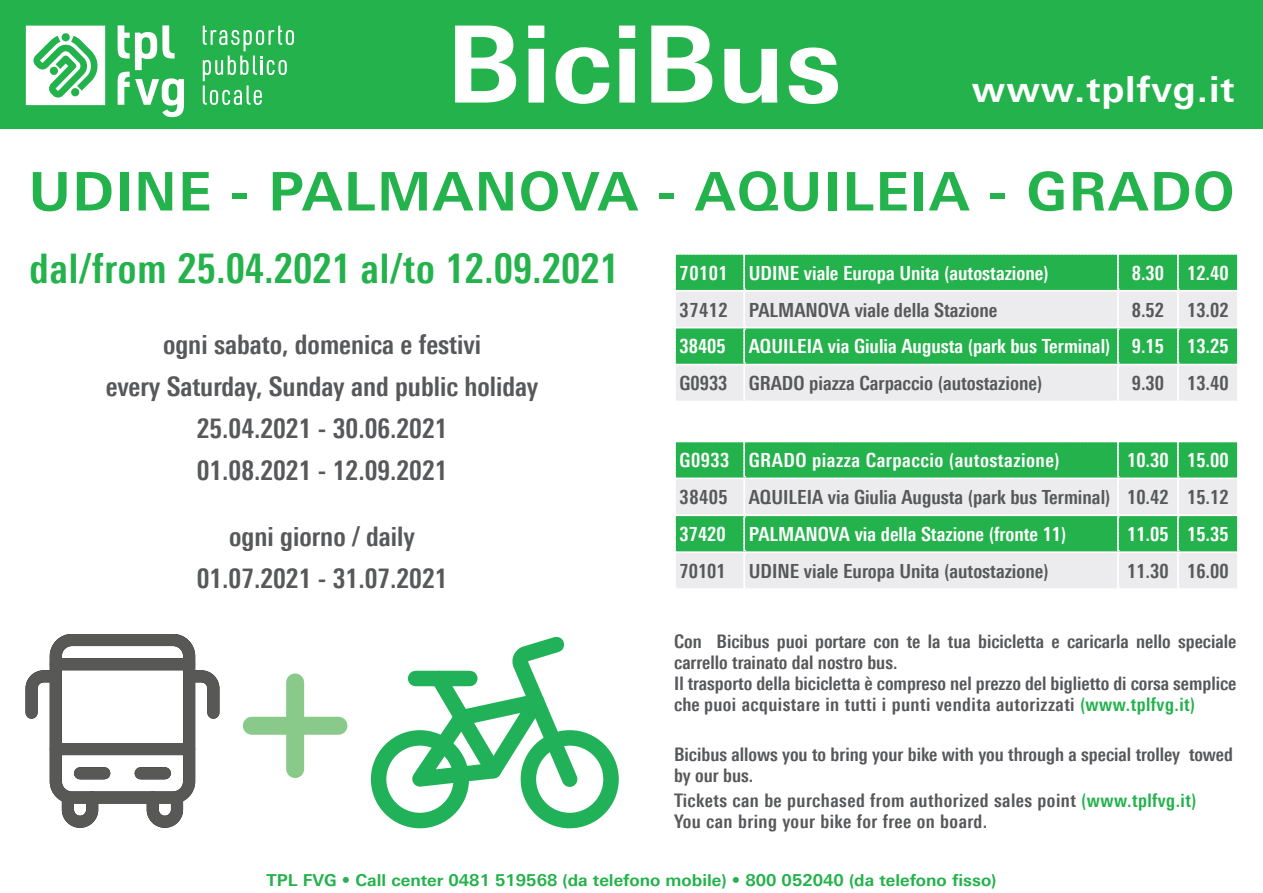
<style>
.page{position:relative;width:1263px;height:893px;background:#fff}
.page>*{position:absolute;margin:0;border:0;box-sizing:border-box;transform-origin:0 0}
.t1{font:700 106.5px "Univers Next Pro";color:#fff}
.t2{font:700 53.1px "Univers Next Pro";letter-spacing:.03em;color:#23b24b}
.t3{font:700 condensed 40.8px "Univers Next Pro";color:#23b24b}
.t4{font:700 36.15px "Univers Next Pro";letter-spacing:.025em;color:#fff}
.t5{font:700 condensed 27px/42px "Univers Next Pro";color:#57585a;text-align:center}
.t6{font:700 condensed 19.5px "Univers Next Pro";color:#57585a}
.t7{font:700 condensed 19.5px "Univers Next Pro";color:#fff}
.t8{font:700 condensed 19.5px "Univers Next Pro";letter-spacing:.025em;color:#fff}
.t9{font:700 condensed 18.75px/21px "Univers Next Pro";color:#57585a}
.t10{font:700 condensed 18.75px/21px "Univers Next Pro";letter-spacing:.025em;color:#57585a}
.t11{font:700 16.5px "Univers Next Pro";color:#23b24b}
.s1{color:#23b24b}
</style>
<div class="page">
<div style="left:371px;top:730px;width:98px;height:98px;border:15px solid #21b259;border-radius:50%"></div>
<div style="left:521px;top:730px;width:98px;height:98px;border:15px solid #21b259;border-radius:50%"></div>
<svg style="left:388px;top:636px;width:202px;height:163px"></svg>
<svg style="left:61px;top:786px;width:38px;height:42px"></svg>
<svg style="left:146px;top:786px;width:38px;height:42px"></svg>
<svg style="left:26px;top:664px;width:42px;height:61px"></svg>
<svg style="left:177px;top:664px;width:42px;height:61px"></svg>
<div style="left:50px;top:634px;width:145px;height:170px;border:12px solid #585857;border-radius:16px"></div>
<div style="left:56px;top:743px;width:133px;height:12px;background:#585857"></div>
<div style="left:141px;top:767px;width:24px;height:12px;background:#585857"></div>
<div style="left:80px;top:767px;width:24px;height:12px;background:#585857"></div>
<div style="left:56px;top:658px;width:133px;height:12px;background:#585857"></div>
<div style="left:286px;top:682px;width:18px;height:87px;background:#89ca8b"></div>
<div style="left:252px;top:717px;width:86px;height:18px;background:#89ca8b"></div>
<svg style="left:675px;top:254px;width:563px;height:147px;background:#8ad09f"></svg>
<hr style="left:676px;top:290px;width:68px;height:2px;background:#fff">
<hr style="left:744px;top:290px;width:374px;height:2px;background:#fff">
<hr style="left:1118px;top:290px;width:60px;height:2px;background:#fff">
<hr style="left:1178px;top:290px;width:59px;height:2px;background:#fff">
<hr style="left:676px;top:327px;width:68px;height:1px;background:#fff">
<hr style="left:744px;top:327px;width:374px;height:1px;background:#fff">
<hr style="left:1118px;top:327px;width:60px;height:1px;background:#fff">
<hr style="left:1178px;top:327px;width:59px;height:1px;background:#fff">
<hr style="left:676px;top:364px;width:68px;height:1px;background:#fff">
<hr style="left:744px;top:364px;width:374px;height:1px;background:#fff">
<hr style="left:1118px;top:364px;width:60px;height:1px;background:#fff">
<hr style="left:1178px;top:364px;width:59px;height:1px;background:#fff">
<svg style="left:675px;top:442px;width:563px;height:146px;background:#89cf9e"></svg>
<hr style="left:676px;top:478px;width:68px;height:1px;background:#fff">
<hr style="left:744px;top:478px;width:374px;height:1px;background:#fff">
<hr style="left:1118px;top:478px;width:60px;height:1px;background:#fff">
<hr style="left:1178px;top:478px;width:59px;height:1px;background:#fff">
<hr style="left:676px;top:514px;width:68px;height:2px;background:#fff">
<hr style="left:744px;top:514px;width:374px;height:2px;background:#fff">
<hr style="left:1118px;top:514px;width:60px;height:2px;background:#fff">
<hr style="left:1178px;top:514px;width:59px;height:2px;background:#fff">
<hr style="left:676px;top:551px;width:68px;height:2px;background:#fff">
<hr style="left:744px;top:551px;width:374px;height:2px;background:#fff">
<hr style="left:1118px;top:551px;width:60px;height:2px;background:#fff">
<hr style="left:1178px;top:551px;width:59px;height:2px;background:#fff">
<div style="left:0;top:0;width:1263px;height:129px;background:#23b24b"></div>
<svg style="left:203px;top:26px;width:91px;height:79px"></svg>
<svg style="left:118px;top:25px;width:66px;height:92px"></svg>
<svg style="left:26px;top:26px;width:79px;height:79px"></svg>
<h1 class="t1" style="left:446px;top:1px;width:397px">BiciBus</h1>
<h3 class="t4" style="left:972px;top:68px;width:264px">www.tplfvg.it</h3>
<h2 class="t2" style="left:29px;top:160px;width:1207px">UDINE - PALMANOVA - AQUILEIA - GRADO</h2>
<h3 class="t3" style="left:29px;top:244px;width:591px">dal/from 25.04.2021 al/to 12.09.2021</h3>
<h3 class="t5" style="left:106px;top:323px;width:434px">ogni sabato, domenica e festivi<br>every Saturday, Sunday and public holiday<br>25.04.2021 - 30.06.2021<br>01.08.2021 - 12.09.2021</h3>
<h3 class="t5" style="left:197px;top:515px;width:252px">ogni giorno / daily<br>01.07.2021 - 31.07.2021</h3>
<p class="t7" style="left:680px;top:261px;width:371px">70101 UDINE viale Europa Unita (autostazione)</p>
<p class="t7" style="left:1132px;top:261px;width:98px">8.30 12.40</p>
<p class="t6" style="left:680px;top:298px;width:319px">37412 PALMANOVA viale della Stazione</p>
<p class="t6" style="left:1132px;top:298px;width:98px">8.52 13.02</p>
<p class="t7" style="left:680px;top:335px;width:550px">38405 AQUILEIA via Giulia Augusta (park bus Terminal) 9.15 13.25</p>
<p class="t6" style="left:680px;top:372px;width:364px">G0933 GRADO piazza Carpaccio (autostazione)</p>
<p class="t6" style="left:1132px;top:372px;width:98px">9.30 13.40</p>
<p class="t8" style="left:680px;top:449px;width:382px">G0933 GRADO piazza Carpaccio (autostazione)</p>
<p class="t7" style="left:1127px;top:449px;width:103px">10.30 15.00</p>
<p class="t6" style="left:680px;top:486px;width:550px">38405 AQUILEIA via Giulia Augusta (park bus Terminal) 10.42 15.12</p>
<p class="t7" style="left:680px;top:523px;width:388px">37420 PALMANOVA via della Stazione (fronte 11)</p>
<p class="t7" style="left:1127px;top:523px;width:103px">11.05 15.35</p>
<p class="t6" style="left:680px;top:559px;width:371px">70101 UDINE viale Europa Unita (autostazione)</p>
<p class="t6" style="left:1127px;top:559px;width:103px">11.30 16.00</p>
<p class="t9" style="left:674px;top:630px;width:564px">Con Bicibus puoi portare con te la tua bicicletta e caricarla nello speciale carrello trainato dal nostro bus.<br>Il trasporto della bicicletta è compreso nel prezzo del biglietto di corsa semplice che puoi acquistare in tutti i punti vendita autorizzati <span class="s1">(www.tplfvg.it)</span></p>
<p class="t9" style="left:674px;top:744px;width:560px">Bicibus allows you to bring your bike with you through a special trolley towed by our bus.</p>
<p class="t10" style="left:674px;top:790px;width:524px">Tickets can be purchased from authorized sales point <span class="s1">(www.tplfvg.it)<br></span>You can bring your bike for free on board.</p>
<p class="t11" style="left:266px;top:871px;width:731px">TPL FVG • Call center 0481 519568 (da telefono mobile) • 800 052040 (da telefono fisso)</p>
</div>
